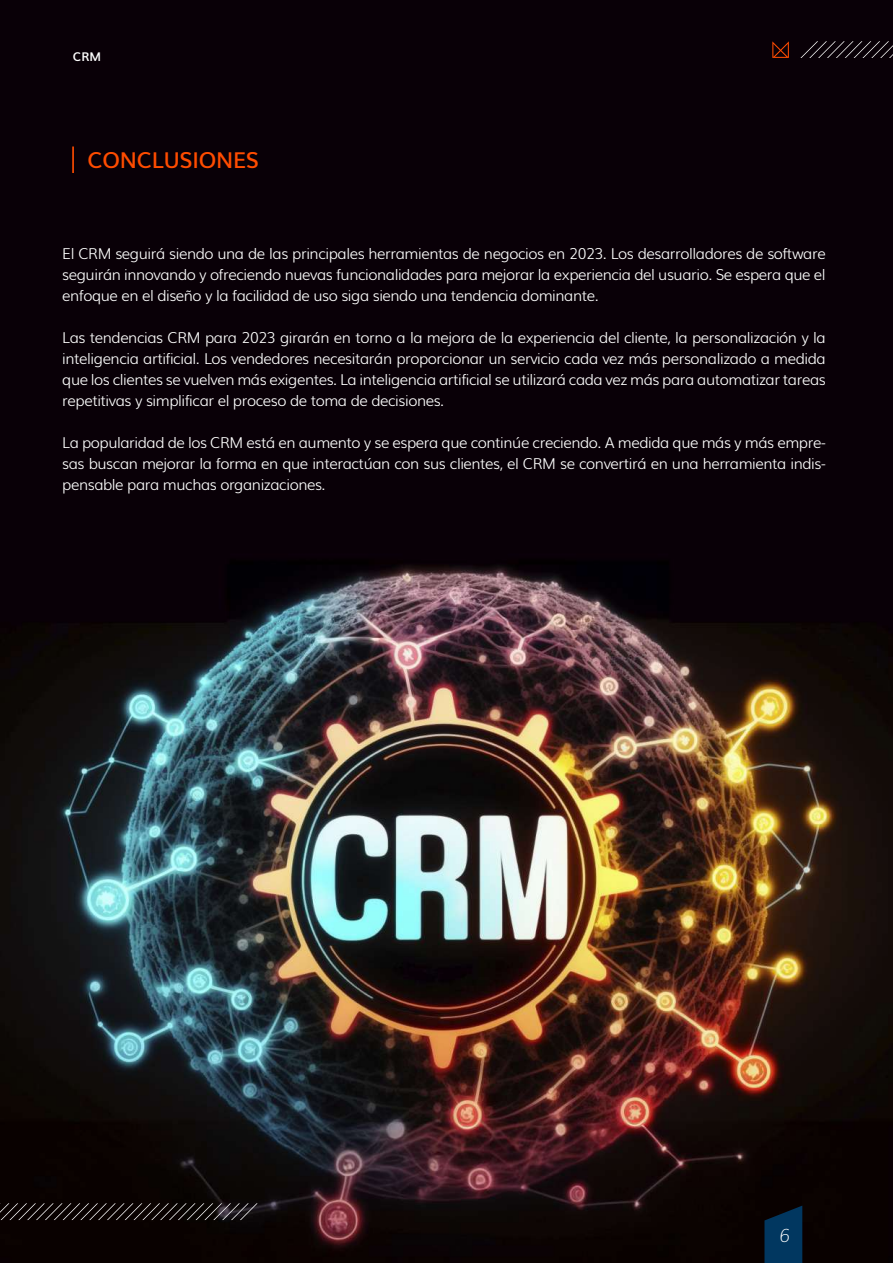
<style>
.page{position:relative;width:893px;height:1263px;background:#fff}
.page>*{position:absolute;margin:0;border:0;box-sizing:border-box;transform-origin:0 0}
.t1{font:600 21.9px "Muli";letter-spacing:-.01em;color:#ff4c00}
.t2{font:italic 200 18px "Muli";color:#fff}
.t3{font:300 15px/21px "Muli";letter-spacing:-.03em;color:#fff;text-align:justify}
.t4{font:700 12px "Muli";color:#fff}
</style>
<div class="page">
<img style="left:0;top:0;width:893px;height:1263px">
<svg style="left:764px;top:1205px;width:38px;height:58px;background:#022e51"></svg>
<svg style="left:772px;top:41px;width:17px;height:17px"></svg>
<svg style="left:0;top:1203px;width:258px;height:17px;background:#262020"></svg>
<svg style="left:800px;top:41px;width:93px;height:17px;background:#231b21"></svg>
<hr style="left:72px;top:146px;width:2px;height:27px;background:#ff4c00">
<p class="t4" style="left:73px;top:47px;width:30px">CRM</p>
<h1 class="t1" style="left:88px;top:142px;width:173px">CONCLUSIONES</h1>
<p class="t3" style="left:62px;top:242px;width:765px">El CRM seguirá siendo una de las principales herramientas de negocios en 2023. Los desarrolladores de software seguirán innovando y ofreciendo nuevas funcionalidades para mejorar la experiencia del usuario. Se espera que el enfoque en el diseño y la facilidad de uso siga siendo una tendencia dominante.</p>
<p class="t3" style="left:62px;top:326px;width:765px">Las tendencias CRM para 2023 girarán en torno a la mejora de la experiencia del cliente, la personalización y la inteligencia artificial. Los vendedores necesitarán proporcionar un servicio cada vez más personalizado a medida que los clientes se vuelven más exigentes. La inteligencia artificial se utilizará cada vez más para automatizar tareas repetitivas y simplificar el proceso de toma de decisiones.</p>
<p class="t3" style="left:62px;top:431px;width:765px">La popularidad de los CRM está en aumento y se espera que continúe creciendo. A medida que más y más empre&shy;sas buscan mejorar la forma en que interactúan con sus clientes, el CRM se convertirá en una herramienta indis&shy;pensable para muchas organizaciones.</p>
<p class="t2" style="left:780px;top:1221px;width:12px">6</p>
</div>
